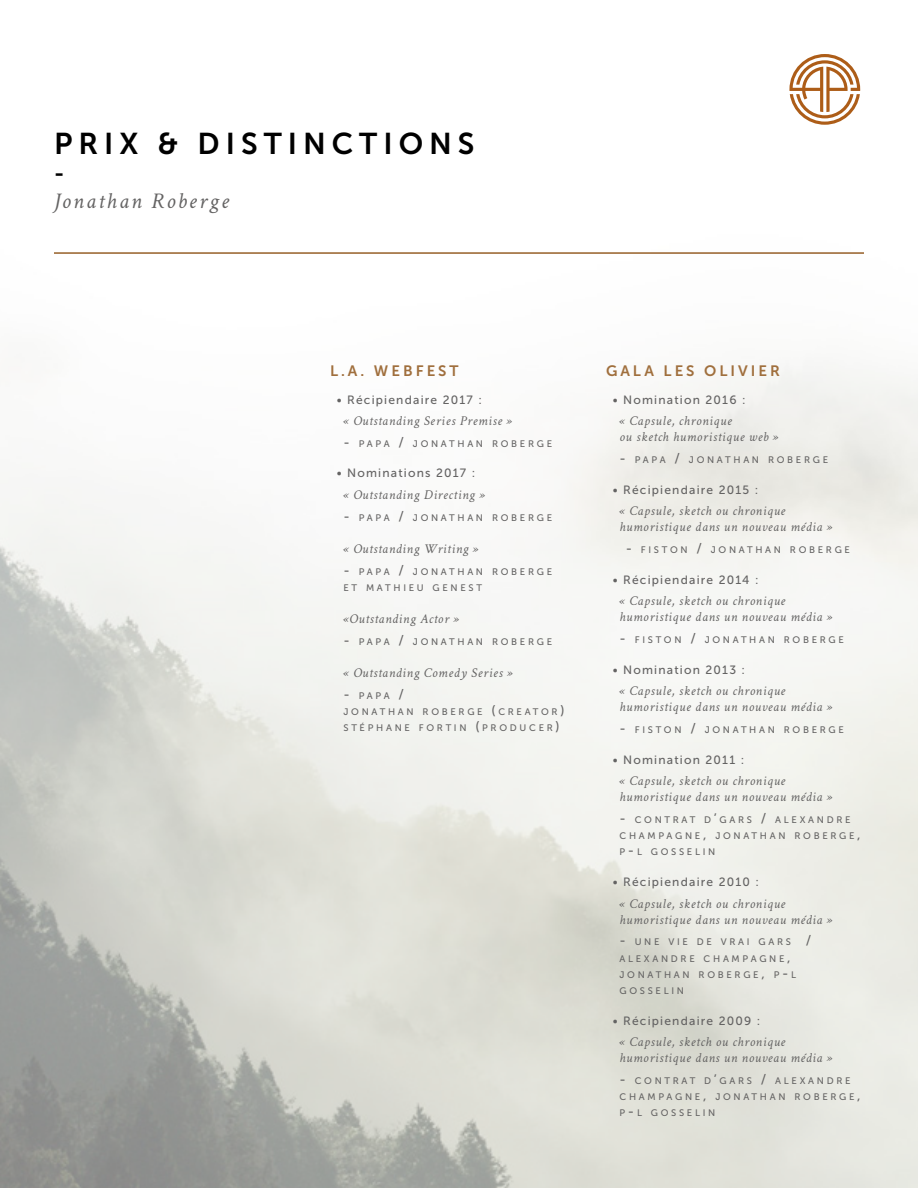
<style>
.page{position:relative;width:918px;height:1188px;background:#fff}
.page>*{position:absolute;margin:0;border:0;box-sizing:border-box;transform-origin:0 0}
.t1{font:30px "Museo Sans 700";letter-spacing:.2em;color:#000}
.t2{font:italic 22.5px "Crimson Text";letter-spacing:.1em;color:#646363}
.t3{font:22.5px "Museo Sans 700";color:#000}
.t4{font:15px "Museo Sans 700";letter-spacing:.2em;color:#a06f3d}
.t5{font:italic 13.5px/16.2px "Crimson Text";letter-spacing:.05em;color:#646363}
.t6{font:12px "Museo Sans 500";letter-spacing:.1em;color:#646363}
.t7{font:9.45px/16.2px "Museo Sans 500";letter-spacing:.285em;color:#646363}
.s1{font-size:13.5px}
</style>
<div class="page">
<hr style="left:54px;top:252px;width:810px;height:2px;background:#965f27">
<svg style="left:789px;top:54px;width:71px;height:71px"></svg>
<h1 class="t1" style="left:54px;top:127px;width:422px">PRIX &amp; DISTINCTIONS</h1>
<h2 class="t3" style="left:54px;top:161px;width:12px">-</h2>
<h2 class="t2" style="left:54px;top:188px;width:177px">Jonathan Roberge</h2>
<p class="t4" style="left:330px;top:362px;width:130px">L.A. WEBFEST</p>
<p class="t6" style="left:337px;top:393px;width:147px">• Récipiendaire 2017 :</p>
<p class="t5" style="left:344px;top:413px;width:170px">« Outstanding Series Premise »</p>
<p class="t7" style="left:344px;top:436px;width:210px"><span class="s1">-</span> PAPA <span class="s1">/</span> JONATHAN ROBERGE</p>
<p class="t6" style="left:337px;top:467px;width:140px">• Nominations 2017 :</p>
<p class="t5" style="left:344px;top:487px;width:143px">« Outstanding Directing »</p>
<p class="t7" style="left:344px;top:509px;width:210px"><span class="s1">-</span> PAPA <span class="s1">/</span> JONATHAN ROBERGE</p>
<p class="t5" style="left:344px;top:541px;width:137px">« Outstanding Writing »</p>
<p class="t7" style="left:344px;top:563px;width:210px"><span class="s1">-</span> PAPA <span class="s1">/</span> JONATHAN ROBERGE<br>ET MATHIEU GENEST</p>
<p class="t5" style="left:344px;top:611px;width:117px">«Outstanding Actor »</p>
<p class="t7" style="left:344px;top:634px;width:210px"><span class="s1">-</span> PAPA <span class="s1">/</span> JONATHAN ROBERGE</p>
<p class="t5" style="left:344px;top:665px;width:171px">« Outstanding Comedy Series »</p>
<p class="t7" style="left:344px;top:688px;width:222px"><span class="s1">-</span> PAPA <span class="s1">/<br></span>JONATHAN ROBERGE <span class="s1">(</span>CREATOR<span class="s1">)<br></span>STÉPHANE FORTIN <span class="s1">(</span>PRODUCER<span class="s1">)</span></p>
<p class="t4" style="left:606px;top:362px;width:175px">GALA LES OLIVIER</p>
<p class="t6" style="left:613px;top:393px;width:134px">• Nomination 2016 :</p>
<p class="t5" style="left:620px;top:413px;width:160px">« Capsule, chronique<br>ou sketch humoristique web »</p>
<p class="t7" style="left:620px;top:452px;width:210px"><span class="s1">-</span> PAPA <span class="s1">/</span> JONATHAN ROBERGE</p>
<p class="t6" style="left:613px;top:483px;width:147px">• Récipiendaire 2015 :</p>
<p class="t5" style="left:620px;top:503px;width:214px">« Capsule, sketch ou chronique humoristique dans un nouveau média »</p>
<p class="t7" style="left:626px;top:542px;width:226px"><span class="s1">-</span> FISTON <span class="s1">/</span> JONATHAN ROBERGE</p>
<p class="t6" style="left:613px;top:573px;width:147px">• Récipiendaire 2014 :</p>
<p class="t5" style="left:620px;top:593px;width:214px">« Capsule, sketch ou chronique humoristique dans un nouveau média »</p>
<p class="t7" style="left:620px;top:632px;width:226px"><span class="s1">-</span> FISTON <span class="s1">/</span> JONATHAN ROBERGE</p>
<p class="t6" style="left:613px;top:663px;width:134px">• Nomination 2013 :</p>
<p class="t5" style="left:620px;top:683px;width:214px">« Capsule, sketch ou chronique humoristique dans un nouveau média »</p>
<p class="t7" style="left:620px;top:722px;width:226px"><span class="s1">-</span> FISTON <span class="s1">/</span> JONATHAN ROBERGE</p>
<p class="t6" style="left:613px;top:753px;width:133px">• Nomination 2011 :</p>
<p class="t5" style="left:620px;top:773px;width:214px">« Capsule, sketch ou chronique humoristique dans un nouveau média »</p>
<p class="t7" style="left:620px;top:812px;width:243px"><span class="s1">-</span> CONTRAT D<span class="s1">’</span>GARS <span class="s1">/</span> ALEXANDRE<br>CHAMPAGNE<span class="s1">,</span> JONATHAN ROBERGE<span class="s1">,<br></span>P<span class="s1">-</span>L GOSSELIN</p>
<p class="t6" style="left:613px;top:875px;width:148px">• Récipiendaire 2010 :</p>
<p class="t5" style="left:620px;top:895px;width:214px">« Capsule, sketch ou chronique humoristique dans un nouveau média »</p>
<p class="t7" style="left:620px;top:934px;width:193px"><span class="s1">-</span> UNE VIE DE VRAI GARS <span class="s1">/<br></span>ALEXANDRE CHAMPAGNE<span class="s1">,<br></span>JONATHAN ROBERGE<span class="s1">,</span> P<span class="s1">-</span>L<br>GOSSELIN</p>
<p class="t6" style="left:613px;top:1014px;width:149px">• Récipiendaire 2009 :</p>
<p class="t5" style="left:620px;top:1034px;width:214px">« Capsule, sketch ou chronique humoristique dans un nouveau média »</p>
<p class="t7" style="left:620px;top:1073px;width:243px"><span class="s1">-</span> CONTRAT D<span class="s1">’</span>GARS <span class="s1">/</span> ALEXANDRE<br>CHAMPAGNE<span class="s1">,</span> JONATHAN ROBERGE<span class="s1">,<br></span>P<span class="s1">-</span>L GOSSELIN</p>
</div>
